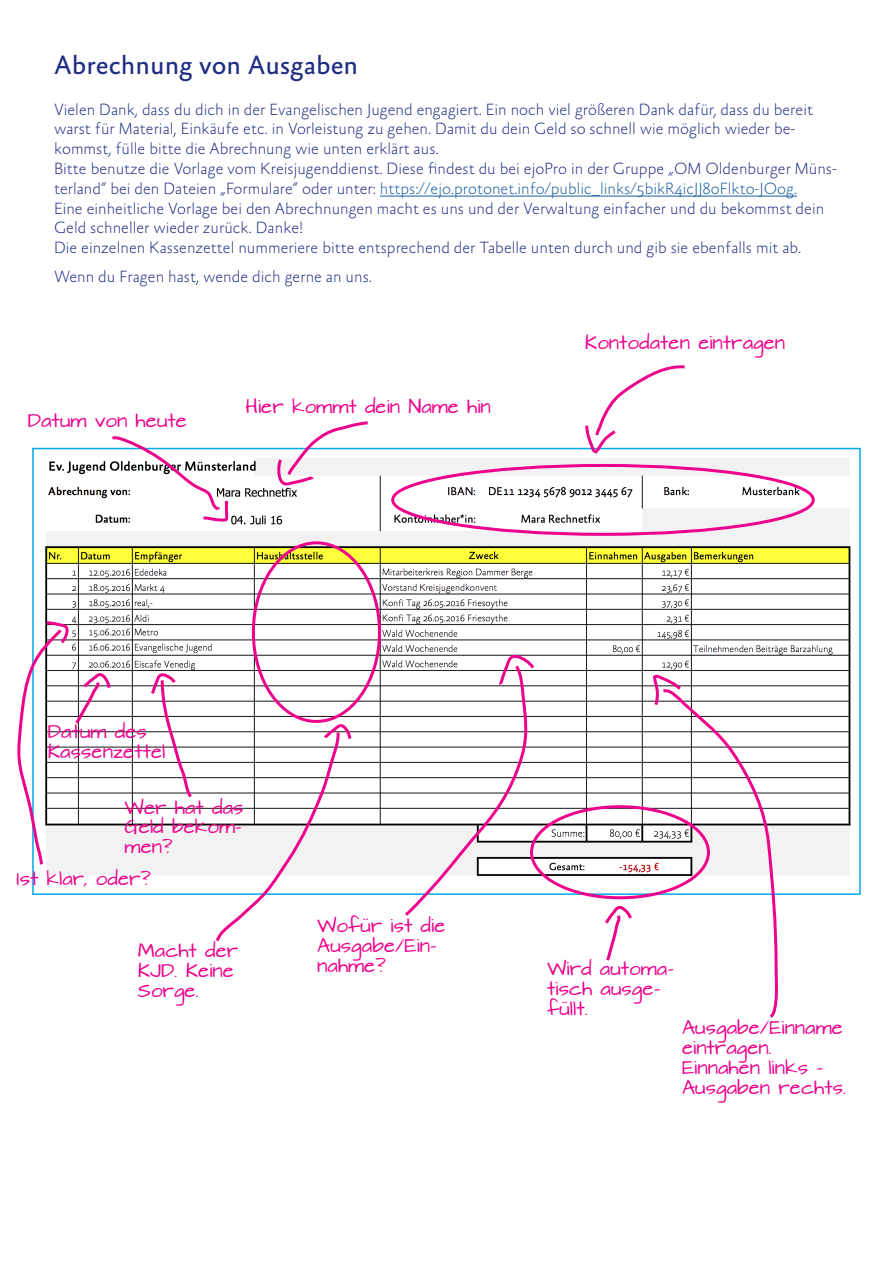
<style>
.page{position:relative;width:893px;height:1263px;background:#fff}
.page>*{position:absolute;margin:0;border:0;box-sizing:border-box;transform-origin:0 0}
.t1{font:27px "Absara Sans OT";color:#1f2d82}
.t2{font:100 16.5px/19.8px "Absara Sans OT";color:#1f2d82}
.t3{font:16.5px/19.8px "Architects Daughter";color:#ed028c}
.s1{color:#175d9e}
</style>
<div class="page">
<img style="left:45px;top:458px;width:806px;height:434px">
<hr style="left:380px;top:196px;width:417px;height:1px;background:#175d9e">
<svg style="left:278px;top:421px;width:93px;height:67px"></svg>
<svg style="left:584px;top:365px;width:104px;height:89px"></svg>
<svg style="left:109px;top:436px;width:123px;height:87px"></svg>
<div style="left:252px;top:541px;width:129px;height:182px;border:3px solid #ed028c;border-radius:50%"></div>
<div style="left:391px;top:464px;width:424px;height:72px;border:3px solid #ed028c;border-radius:50%"></div>
<svg style="left:402px;top:653px;width:135px;height:263px"></svg>
<div style="left:530px;top:805px;width:180px;height:94px;border:3px solid #ed028c;border-radius:50%"></div>
<svg style="left:150px;top:671px;width:45px;height:130px"></svg>
<svg style="left:213px;top:722px;width:140px;height:220px"></svg>
<svg style="left:17px;top:620px;width:95px;height:247px"></svg>
<svg style="left:605px;top:905px;width:27px;height:56px"></svg>
<svg style="left:651px;top:673px;width:33px;height:35px"></svg>
<svg style="left:660px;top:688px;width:118px;height:330px"></svg>
<p class="t1" style="left:54px;top:51px;width:306px">Abrechnung von Ausgaben</p>
<p class="t2" style="left:54px;top:100px;width:784px">Vielen Dank, dass du dich in der Evangelischen Jugend engagiert. Ein noch viel größeren Dank dafür, dass du bereit warst für Material, Einkäufe etc. in Vorleistung zu gehen. Damit du dein Geld so schnell wie möglich wieder be&shy;kommst, fülle bitte die Abrechnung wie unten erklärt aus.<br>Bitte benutze die Vorlage vom Kreisjugenddienst. Diese findest du bei ejoPro in der Gruppe „OM Oldenburger Müns&shy;terland“ bei den Dateien „Formulare“ oder unter: <span class="s1">https://ejo.protonet.info/public_links/5bikR4icJJ8oFlkto-JOog.<br></span>Eine einheitliche Vorlage bei den Abrechnungen macht es uns und der Verwaltung einfacher und du bekommst dein Geld schneller wieder zurück. Danke!</p>
<p class="t2" style="left:54px;top:239px;width:749px">Die einzelnen Kassenzettel nummeriere bitte entsprechend der Tabelle unten durch und gib sie ebenfalls mit ab.</p>
<p class="t2" style="left:54px;top:267px;width:319px">Wenn du Fragen hast, wende dich gerne an uns.</p>
<p class="t3" style="left:28px;top:411px;width:161px">Datum von heute</p>
<p class="t3" style="left:246px;top:397px;width:247px">Hier kommt dein Name hin</p>
<p class="t3" style="left:585px;top:333px;width:202px">Kontodaten eintragen</p>
<p class="t3" style="left:48px;top:722px;width:119px">Datum des<br>Kassenzettel</p>
<p class="t3" style="left:125px;top:798px;width:120px;text-align:justify">Wer hat das Geld bekom&shy;men?</p>
<p class="t3" style="left:17px;top:870px;width:136px">Ist klar, oder?</p>
<p class="t3" style="left:138px;top:942px;width:102px">Macht der<br>KJD. Keine<br>Sorge.</p>
<p class="t3" style="left:317px;top:916px;width:130px">Wofür ist die<br>Ausgabe/Ein&shy;nahme?</p>
<p class="t3" style="left:547px;top:960px;width:128px">Wird automa&shy;tisch ausge&shy;füllt.</p>
<p class="t3" style="left:682px;top:1018px;width:165px">Ausgabe/Einname eintragen.<br>Einnahen links -<br>Ausgaben rechts.</p>
</div>
